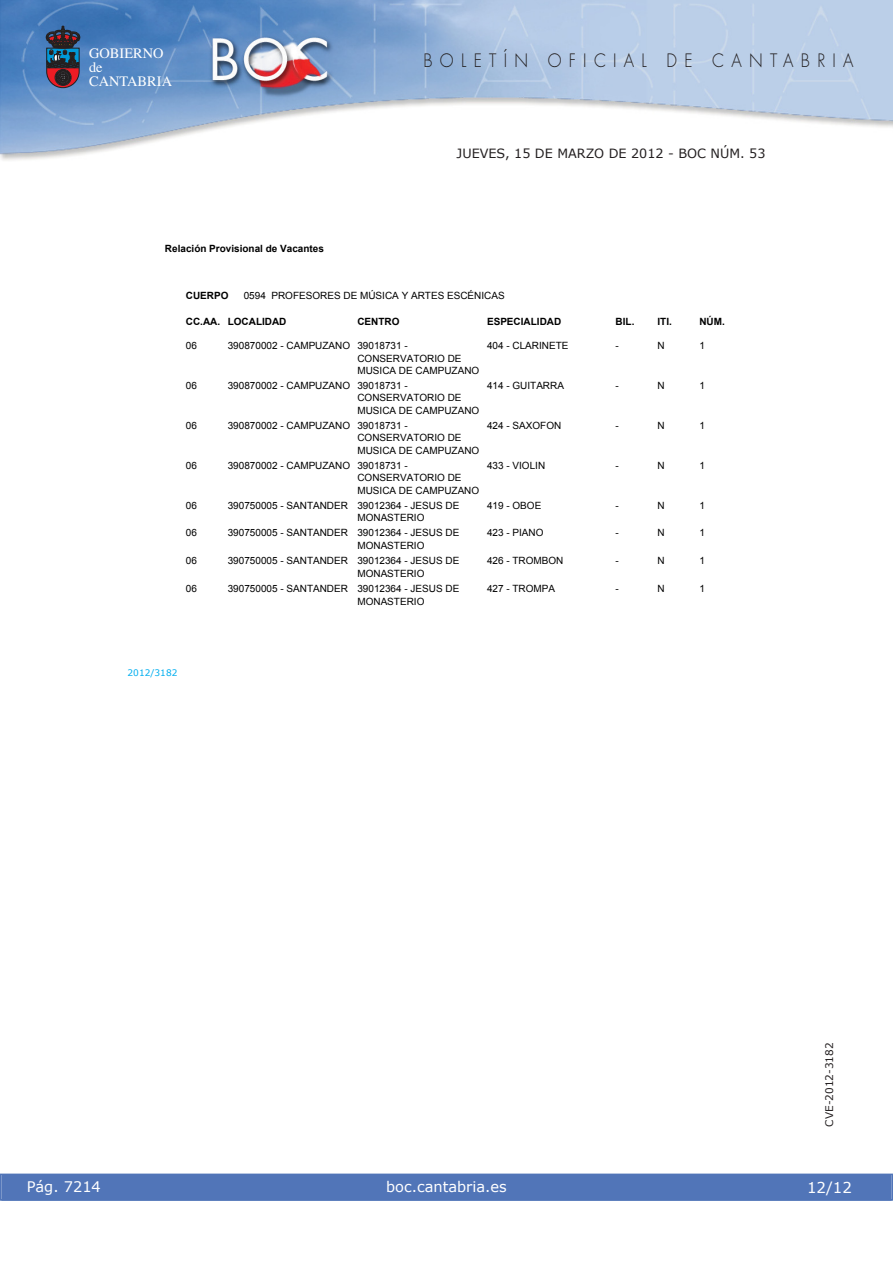
<style>
.page{position:relative;width:893px;height:1263px;background:#fff}
.page>*{position:absolute;margin:0;border:0;box-sizing:border-box;transform-origin:0 0}
.t1{font:300 18px "Futura";letter-spacing:.45em;color:#231f20;scale:.9 1}
.t2{font:15px "Verdana";color:#fff}
.t3{font:14.55px "Verdana";color:#fff}
.t4{font:14.4px/14.1px "Times";color:#fff}
.t5{font:12.75px "Verdana";color:#231f20}
.t6{font:10.5px "Verdana";color:#231f20}
.t7{font:9.9px/12.6px "Arial";color:#000}
.t8{font:700 9.9px "Arial";color:#000}
.t9{font:9px "Verdana";color:#00aeef}
</style>
<div class="page">
<img style="left:0;top:0;width:893px;height:161px">
<svg style="left:46px;top:26px;width:34px;height:62px;background:#464054"></svg>
<div style="left:1px;top:1174px;width:890px;height:27px;background:#5175b8"></div>
<div style="left:0;top:1174px;width:893px;height:27px;border:1px solid #5175b8"></div>
<h3 class="t4" style="left:89px;top:47px;width:85px">GOBIERNO de<br>CANTABRIA</h3>
<h1 class="t1" style="left:423px;top:52px;width:479px">BOLETÍN OFICIAL DE CANTABRIA</h1>
<p class="t5" style="left:456px;top:145px;width:310px">JUEVES, 15 DE MARZO DE 2012 - BOC NÚM. 53</p>
<p class="t8" style="left:165px;top:243px;width:161px">Relación Provisional de Vacantes</p>
<p class="t8" style="left:186px;top:290px;width:44px">CUERPO</p>
<p class="t7" style="left:244px;top:289px;width:262px">0594 PROFESORES DE MÚSICA Y ARTES ESCÉNICAS</p>
<p class="t8" style="left:186px;top:316px;width:102px">CC.AA. LOCALIDAD</p>
<p class="t8" style="left:357px;top:316px;width:44px">CENTRO</p>
<p class="t8" style="left:616px;top:316px;width:20px">BIL.</p>
<p class="t8" style="left:657px;top:316px;width:16px">ITI.</p>
<p class="t8" style="left:699px;top:316px;width:27px">NÚM.</p>
<p class="t8" style="left:487px;top:316px;width:76px">ESPECIALIDAD</p>
<p class="t7" style="left:186px;top:339px;width:13px">06</p>
<p class="t7" style="left:357px;top:339px;width:123px;text-indent:-130px">390870002 - CAMPUZANO 39018731 -<br>CONSERVATORIO DE<br>MUSICA DE CAMPUZANO</p>
<p class="t7" style="left:487px;top:339px;width:83px">404 - CLARINETE</p>
<p class="t7" style="left:616px;top:339px;width:5px">-</p>
<p class="t7" style="left:657px;top:339px;width:9px">N</p>
<p class="t7" style="left:699px;top:339px;width:7px">1</p>
<p class="t7" style="left:186px;top:379px;width:13px">06</p>
<p class="t7" style="left:357px;top:379px;width:123px;text-indent:-130px">390870002 - CAMPUZANO 39018731 -<br>CONSERVATORIO DE<br>MUSICA DE CAMPUZANO</p>
<p class="t7" style="left:487px;top:379px;width:78px">414 - GUITARRA</p>
<p class="t7" style="left:616px;top:379px;width:5px">-</p>
<p class="t7" style="left:657px;top:379px;width:9px">N</p>
<p class="t7" style="left:699px;top:379px;width:7px">1</p>
<p class="t7" style="left:186px;top:419px;width:13px">06</p>
<p class="t7" style="left:357px;top:419px;width:123px;text-indent:-130px">390870002 - CAMPUZANO 39018731 -<br>CONSERVATORIO DE<br>MUSICA DE CAMPUZANO</p>
<p class="t7" style="left:487px;top:419px;width:76px">424 - SAXOFON</p>
<p class="t7" style="left:616px;top:419px;width:5px">-</p>
<p class="t7" style="left:657px;top:419px;width:9px">N</p>
<p class="t7" style="left:699px;top:419px;width:7px">1</p>
<p class="t7" style="left:186px;top:459px;width:13px">06</p>
<p class="t7" style="left:357px;top:459px;width:123px;text-indent:-130px">390870002 - CAMPUZANO 39018731 -<br>CONSERVATORIO DE<br>MUSICA DE CAMPUZANO</p>
<p class="t7" style="left:487px;top:459px;width:60px">433 - VIOLIN</p>
<p class="t7" style="left:616px;top:459px;width:5px">-</p>
<p class="t7" style="left:657px;top:459px;width:9px">N</p>
<p class="t7" style="left:699px;top:459px;width:7px">1</p>
<p class="t7" style="left:186px;top:499px;width:13px">06</p>
<p class="t7" style="left:357px;top:499px;width:103px;text-indent:-130px">390750005 - SANTANDER 39012364 - JESUS DE<br>MONASTERIO</p>
<p class="t7" style="left:487px;top:499px;width:56px">419 - OBOE</p>
<p class="t7" style="left:616px;top:499px;width:5px">-</p>
<p class="t7" style="left:657px;top:499px;width:9px">N</p>
<p class="t7" style="left:699px;top:499px;width:7px">1</p>
<p class="t7" style="left:186px;top:527px;width:13px">06</p>
<p class="t7" style="left:357px;top:527px;width:103px;text-indent:-130px">390750005 - SANTANDER 39012364 - JESUS DE<br>MONASTERIO</p>
<p class="t7" style="left:487px;top:527px;width:58px">423 - PIANO</p>
<p class="t7" style="left:616px;top:527px;width:5px">-</p>
<p class="t7" style="left:657px;top:527px;width:9px">N</p>
<p class="t7" style="left:699px;top:527px;width:7px">1</p>
<p class="t7" style="left:186px;top:555px;width:13px">06</p>
<p class="t7" style="left:357px;top:555px;width:103px;text-indent:-130px">390750005 - SANTANDER 39012364 - JESUS DE<br>MONASTERIO</p>
<p class="t7" style="left:487px;top:555px;width:78px">426 - TROMBON</p>
<p class="t7" style="left:616px;top:555px;width:5px">-</p>
<p class="t7" style="left:657px;top:555px;width:9px">N</p>
<p class="t7" style="left:699px;top:555px;width:7px">1</p>
<p class="t7" style="left:186px;top:583px;width:13px">06</p>
<p class="t7" style="left:357px;top:583px;width:103px;text-indent:-130px">390750005 - SANTANDER 39012364 - JESUS DE<br>MONASTERIO</p>
<p class="t7" style="left:487px;top:583px;width:70px">427 - TROMPA</p>
<p class="t7" style="left:616px;top:583px;width:5px">-</p>
<p class="t7" style="left:657px;top:583px;width:9px">N</p>
<p class="t7" style="left:699px;top:583px;width:7px">1</p>
<p class="t9" style="left:128px;top:667px;width:51px">2012/3182</p>
<p class="t6" style="left:823px;top:1127px;width:86px;rotate:-90deg">CVE-2012-3182</p>
<h3 class="t3" style="left:27px;top:1177px;width:76px">Pág. 7214</h3>
<h3 class="t3" style="left:386px;top:1178px;width:122px">boc.cantabria.es</h3>
<h2 class="t2" style="left:807px;top:1178px;width:46px">12/12</h2>
</div>
